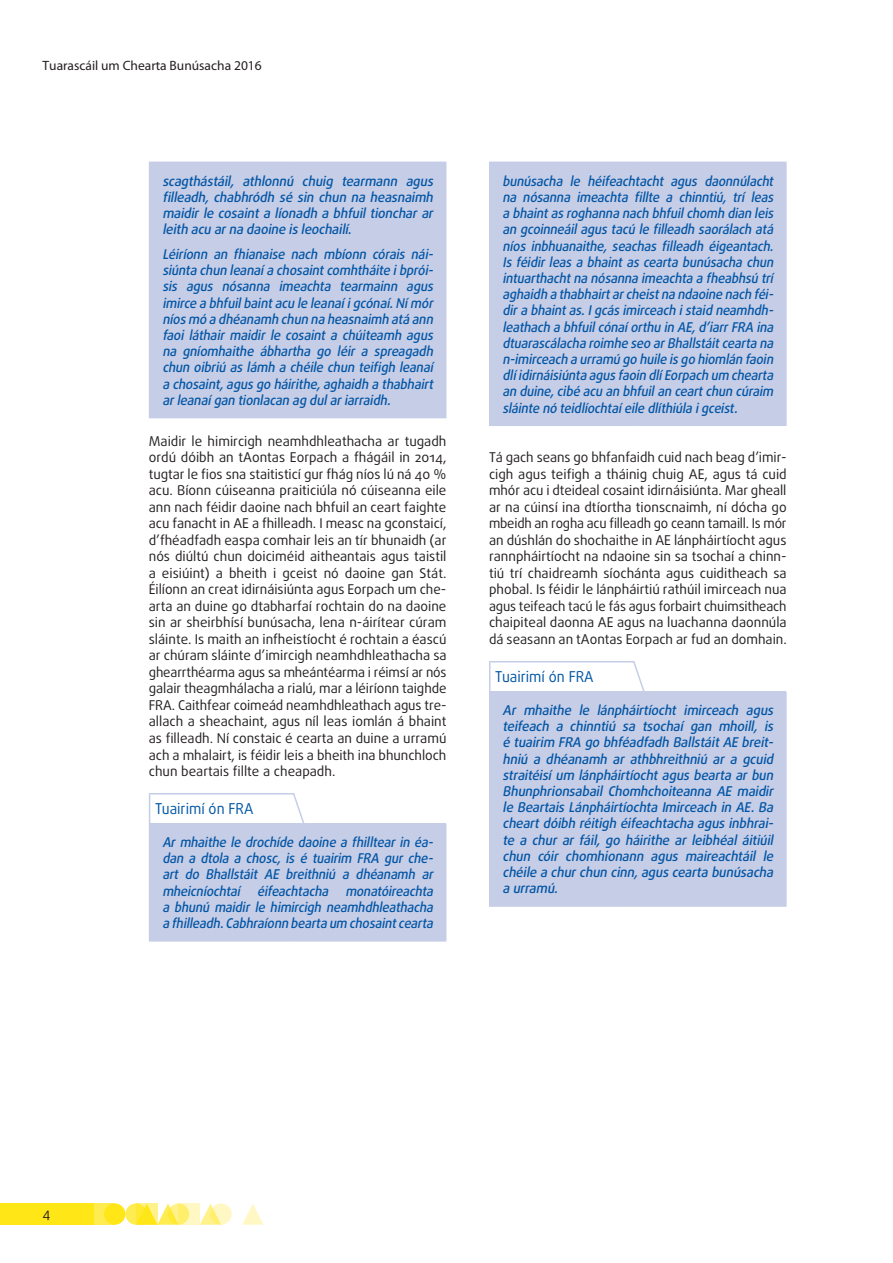
<style>
.page{position:relative;width:893px;height:1263px;background:#fff}
.page>*{position:absolute;margin:0;border:0;box-sizing:border-box;transform-origin:0 0}
.opinion_header{font:15px "Daxline Pro";color:#0155a5;scale:.95 1}
.body_text{font:13.5px/16.5px "Daxline Pro";color:#231f20;text-align:justify}
.opinion_text{font:italic 500 13.5px/16.2px "Daxline Pro";color:#0155a5;text-align:justify;scale:.94 1}
.opinion_text-2{font:italic 500 13.5px/16.2px "Daxline Pro";color:#0155a5;text-align:justify}
.opinion_text-3{font:italic 500 13.5px/16.2px "Daxline Pro";color:#0155a5;text-align:justify;scale:.95 1}
.t1{font:13.5px "Myriad Pro";color:#231f20}
</style>
<div class="page">
<svg style="left:125px;top:1203px;width:22px;height:22px"></svg>
<div style="left:94px;top:1203px;width:21px;height:22px;background:#ffec50"></div>
<div style="left:0;top:1203px;width:94px;height:22px;background:#ffe616"></div>
<svg style="left:200px;top:1203px;width:18px;height:22px"></svg>
<svg style="left:242px;top:1204px;width:21px;height:21px"></svg>
<div style="left:104px;top:1203px;width:21px;height:22px;background:#ffe616;border-radius:50%"></div>
<svg style="left:157px;top:1203px;width:18px;height:22px"></svg>
<svg style="left:168px;top:1203px;width:21px;height:22px"></svg>
<svg style="left:210px;top:1203px;width:22px;height:22px"></svg>
<svg style="left:136px;top:1203px;width:21px;height:22px"></svg>
<svg style="left:179px;top:1203px;width:21px;height:22px"></svg>
<div style="left:150px;top:162px;width:296px;height:256px;background:#c6cde7"></div>
<hr style="left:149px;top:162px;width:145px;height:1px;background:#c6cde7">
<hr style="left:149px;top:163px;width:1px;height:254px;background:#c6cde7">
<hr style="left:149px;top:417px;width:145px;height:1px;background:#c6cde7">
<div style="left:150px;top:824px;width:296px;height:117px;background:#c6cde7"></div>
<hr style="left:149px;top:824px;width:1px;height:116px;background:#c6cde7">
<hr style="left:149px;top:940px;width:145px;height:1px;background:#c6cde7">
<hr style="left:149px;top:793px;width:145px;height:1px;background:#c6cde7">
<hr style="left:149px;top:794px;width:1px;height:30px;background:#c6cde7">
<div style="left:490px;top:162px;width:296px;height:263px;background:#c6cde7"></div>
<hr style="left:785px;top:163px;width:2px;height:261px;background:#c6cde7">
<hr style="left:489px;top:162px;width:145px;height:1px;background:#c6cde7">
<hr style="left:489px;top:163px;width:1px;height:261px;background:#c6cde7">
<hr style="left:634px;top:162px;width:153px;height:1px;background:#c6cde7">
<hr style="left:489px;top:424px;width:145px;height:2px;background:#c6cde7">
<hr style="left:634px;top:424px;width:153px;height:2px;background:#c6cde7">
<div style="left:490px;top:692px;width:296px;height:214px;background:#c6cde7"></div>
<hr style="left:785px;top:692px;width:2px;height:213px;background:#c6cde7">
<hr style="left:489px;top:692px;width:1px;height:213px;background:#c6cde7">
<hr style="left:489px;top:905px;width:145px;height:2px;background:#c6cde7">
<hr style="left:634px;top:905px;width:153px;height:2px;background:#c6cde7">
<hr style="left:489px;top:661px;width:145px;height:1px;background:#c6cde7">
<hr style="left:489px;top:662px;width:1px;height:30px;background:#c6cde7">
<svg style="left:292px;top:793px;width:14px;height:31px"></svg>
<svg style="left:632px;top:661px;width:14px;height:31px"></svg>
<p class="t1" style="left:43px;top:57px;width:221px">Tuarascáil um Chearta Bunúsacha 2016</p>
<p class="opinion_text-2" style="left:162px;top:173px;width:275px">scagthástáil, athlonnú chuig tearmann agus filleadh, chabhródh sé sin chun na heasnaimh maidir le cosaint a líonadh a bhfuil tionchar ar leith acu arna daoine isleochailí.</p>
<p class="opinion_text-3" style="left:162px;top:246px;width:290px">Léiríonn an fhianaise nach mbíonn córais nái&shy;siúnta chun leanaía chosaintcomhtháite ibprói&shy;sis agus nósanna imeachta tearmainn agus imirce a bhfuilbaintacu le leanaíigcónaí.Nímór níosmó a dhéanamh chun na heasnaimh atá ann faoi láthair maidir le cosaint a chúiteamh agus na gníomhaithe ábhartha go léir a spreagadh chun oibriú as lámh a chéile chun teifigh leanaí a chosaint,agusgo háirithe,aghaidh a thabhairt arleanaígan tionlacan ag dulariarraidh.</p>
<p class="body_text" style="left:149px;top:433px;width:299px">Maidir le himircigh neamhdhleathacha ar tugadh ordú dóibh an tAontas Eorpach a fhágáil in 2014, tugtar le fios sna staitisticí gur fhág níos lú ná 40 % acu. Bíonn cúiseanna praiticiúla nó cúiseanna eile ann nach féidir daoine nach bhfuil an ceart faighte acu fanacht in AE a fhilleadh. I measc na gconstaicí, d’fhéadfadh easpa comhair leis an tír bhunaidh (ar nós diúltú chun doiciméid aitheantais agus taistil a eisiúint) a bheith i gceist nó daoine gan Stát.<br>Éilíonn an creat idirnáisiúnta agus Eorpach um che&shy;arta an duine go dtabharfaí rochtain do na daoine sin ar sheirbhísí bunúsacha, lena n-áirítear cúram sláinte. Is maith an infheistíocht é rochtain a éascú ar chúram sláinte d’imircigh neamhdhleathacha sa ghearrthéarma agus sa mheántéarma i réimsí ar nós galair theagmhálacha a rialú, mar a léiríonn taighde FRA. Caithfear coimeád neamhdhleathach agus tre&shy;allach a sheachaint, agus níl leas iomlán á bhaint as filleadh. Ní constaic é cearta an duine a urramú ach a mhalairt, is féidir leis a bheith ina bhunchloch chun beartais fillte a cheapadh.</p>
<p class="opinion_header" style="left:155px;top:799px;width:105px">Tuairimí ón FRA</p>
<p class="opinion_text" style="left:162px;top:834px;width:293px">Ar mhaithe le drochíde daoine a fhilltear in éa&shy;dan a dtola a chosc, is é tuairim FRA gur che&shy;art do Bhallstáit AE breithniú a dhéanamh ar mheicníochtaí éifeachtacha monatóireachta a bhunú maidir le himircigh neamhdhleathacha a fhilleadh.Cabhraíonn bearta um chosaintcearta</p>
<p class="opinion_text" style="left:502px;top:173px;width:293px">bunúsacha le héifeachtacht agus daonnúlacht na nósanna imeachta fillte a chinntiú, trí leas a bhaintasroghanna nach bhfuilchomh dian leis an gcoinneáilagustacú le filleadh saorálach atá níos inbhuanaithe, seachas filleadh éigeantach.<br>Is féidir leas a bhaint as cearta bunúsacha chun intuarthachtna nósanna imeachta a fheabhsú trí aghaidh a thabhairtarcheistna ndaoine nach féi&shy;dira bhaintas.Igcásimirceach istaid neamhdh&shy;leathach a bhfuilcónaíorthu in AE,d’iarrFRA ina dtuarascálacha roimhe seo arBhallstáitcearta na n-imirceach a urramú go huile isgo hiomlán faoin dlíidirnáisiúnta agusfaoin dlíEorpach um chearta an duine,cibé acu an bhfuilan ceartchun cúraim sláinte nó teidlíochtaíeile dlíthiúla igceist.</p>
<p class="body_text" style="left:489px;top:449px;width:299px">Tá gach seans go bhfanfaidh cuid nach beag d’imir&shy;cigh agus teifigh a tháinig chuig AE, agus tá cuid mhór acu i dteideal cosaint idirnáisiúnta. Mar gheall ar na cúinsí ina dtíortha tionscnaimh, ní dócha go mbeidh an rogha acu filleadh go ceann tamaill. Is mór an dúshlán do shochaithe in AE lánpháirtíocht agus rannpháirtíocht na ndaoine sin sa tsochaí a chinn&shy;tiú trí chaidreamh síochánta agus cuiditheach sa phobal. Is féidir le lánpháirtiú rathúil imirceach nua agus teifeach tacú le fás agus forbairt chuimsitheach chaipiteal daonna AE agus na luachanna daonnúla dá seasann an tAontas Eorpach ar fud an domhain.</p>
<p class="opinion_header" style="left:495px;top:667px;width:105px">Tuairimí ón FRA</p>
<p class="opinion_text-2" style="left:502px;top:702px;width:275px">Ar mhaithe le lánpháirtíocht imirceach agus teifeach a chinntiú sa tsochaí gan mhoill, is é tuairim FRA go bhféadfadh BallstáitAE breit&shy;hniú a dhéanamh ar athbhreithniú ar a gcuid straitéisí um lánpháirtíocht agus bearta ar bun Bhunphrionsabail Chomhchoiteanna AE maidir le Beartais Lánpháirtíochta Imirceach in AE. Ba cheartdóibh réitigh éifeachtacha agusinbhrai&shy;te a chur ar fáil, go háirithe ar leibhéal áitiúil chun cóir chomhionann agus maireachtáil le chéile a churchun cinn,aguscearta bunúsacha a urramú.</p>
<p class="body_text" style="left:43px;top:1205px;width:9px">4</p>
</div>
